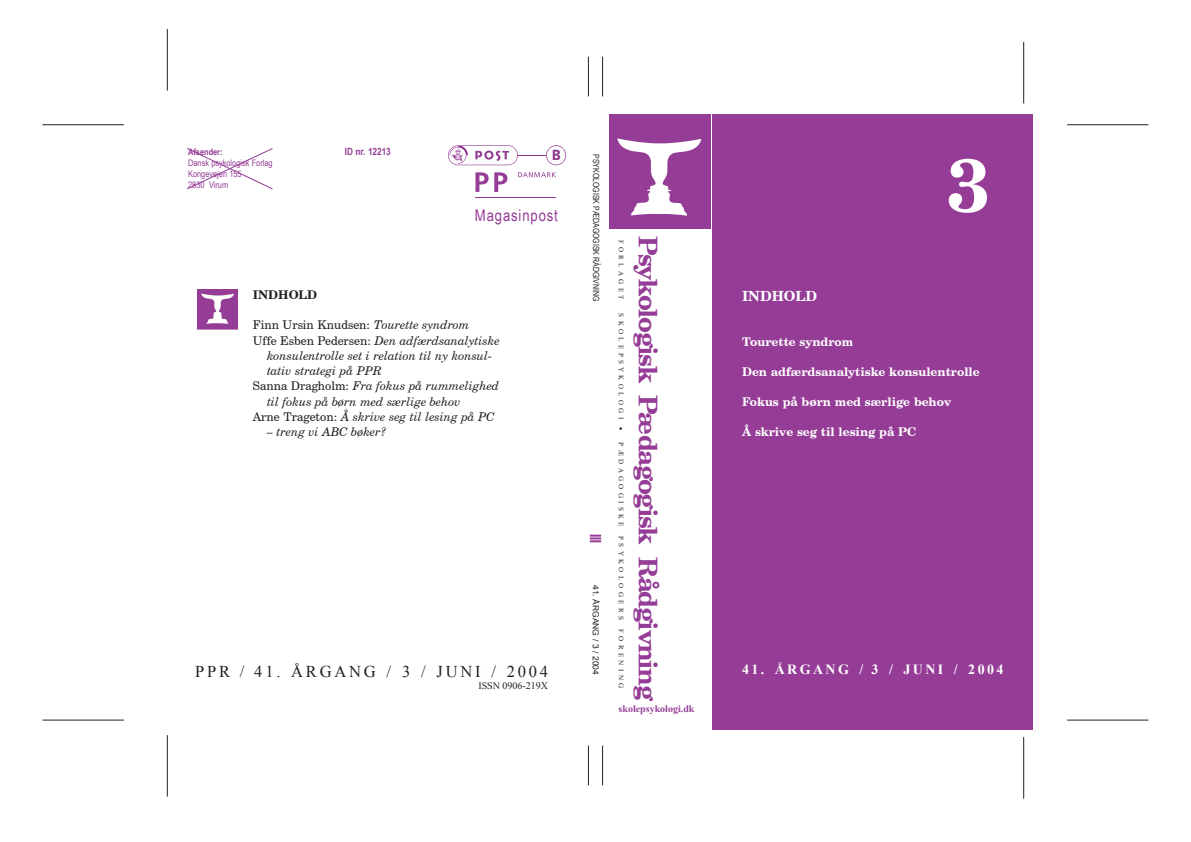
<style>
.page{position:relative;width:1191px;height:842px;background:#fff}
.page>*{position:absolute;margin:0;border:0;box-sizing:border-box;transform-origin:0 0}
.t1{font:700 75px "Century Schoolbook BT";color:#fff}
.t2{font:700 26px "Century Schoolbook BT";letter-spacing:-.05em;color:#953c96}
.t3{font:16.5px "Times New Roman";letter-spacing:.17em;color:#231f20}
.t4{font:16px "Arial Narrow";letter-spacing:.055em;color:#953c96}
.t5{font:700 14.7px "Frutiger";color:#953c96}
.t6{font:700 14px "Times New Roman";letter-spacing:.17em;color:#fff}
.t7{font:700 14px "Century Schoolbook BT";color:#fff}
.t8{font:italic 12px "Century Schoolbook BT";color:#231f20}
.t9{font:700 12px "Century Schoolbook BT";color:#fff}
.t10{font:12px "Century Schoolbook BT";color:#231f20}
.t11{font:700 12px "Century Schoolbook BT";color:#231f20}
.t12{font:700 10px "Times New Roman";color:#953c96}
.t13{font:10px "Times New Roman";color:#231f20}
.t14{font:700 10px "Arial Narrow";color:#953c96}
.t15{font:9px/11px "Arial Narrow";color:#953c96}
.t16{font:700 9px "Arial Narrow";color:#953c96}
.t17{font:8.5px "Arial Narrow";color:#231f20}
.t18{font:8.5px "Arial";color:#231f20}
.t19{font:7px "Times New Roman";letter-spacing:.475em;color:#231f20}
.s1{font-style:italic}
.s2{font-style:normal}
</style>
<div class="page">
<div style="left:609px;top:114px;width:101px;height:100px;background:#953c96"></div>
<div style="left:712px;top:114px;width:320px;height:616px;background:#953c96"></div>
<img style="left:609px;top:138px;width:101px;height:90px">
<img style="left:197px;top:289px;width:40px;height:40px">
<hr style="left:167px;top:29px;width:1px;height:62px;background:#231f20">
<hr style="left:588px;top:57px;width:1px;height:39px;background:#231f20">
<hr style="left:602px;top:57px;width:1px;height:39px;background:#231f20">
<hr style="left:588px;top:746px;width:1px;height:39px;background:#231f20">
<hr style="left:602px;top:746px;width:1px;height:39px;background:#231f20">
<hr style="left:1023px;top:42px;width:1px;height:61px;background:#231f20">
<hr style="left:167px;top:735px;width:1px;height:62px;background:#231f20">
<hr style="left:1023px;top:737px;width:1px;height:62px;background:#231f20">
<hr style="left:1067px;top:124px;width:81px;height:1px;background:#231f20">
<hr style="left:1067px;top:720px;width:81px;height:1px;background:#231f20">
<hr style="left:43px;top:720px;width:81px;height:1px;background:#231f20">
<hr style="left:43px;top:124px;width:81px;height:1px;background:#231f20">
<svg style="left:518px;top:172px;width:38px;height:5px"></svg>
<hr style="left:475px;top:197px;width:81px;height:1px;background:#953c96">
<svg style="left:475px;top:172px;width:13px;height:20px"></svg>
<svg style="left:494px;top:172px;width:13px;height:20px"></svg>
<svg style="left:448px;top:145px;width:118px;height:20px"></svg>
<svg style="left:590px;top:535px;width:11px;height:7px"></svg>
<svg style="left:187px;top:148px;width:86px;height:42px"></svg>
<p class="t16" style="left:188px;top:145px;width:36px">Afsender:</p>
<p class="t14" style="left:345px;top:144px;width:48px">ID nr. 12213</p>
<p class="t15" style="left:188px;top:157px;width:86px">Dansk psykologisk Forlag<br>Kongevejen 155<br>2830 Virum</p>
<p class="t5" style="left:551px;top:146px;width:10px">B</p>
<h3 class="t4" style="left:475px;top:203px;width:85px">Magasinpost</h3>
<p class="t11" style="left:253px;top:287px;width:66px">INDHOLD</p>
<p class="t10" style="left:253px;top:318px;width:218px">Finn Ursin Knudsen: <span class="s1">Tourette syndrom</span></p>
<p class="t8" style="left:253px;top:333px;width:248px"><span class="s2">Uffe Esben Pedersen:</span> Den adfærdsanalytiske</p>
<p class="t8" style="left:267px;top:348px;width:227px">konsulentrolle set i relation til ny konsul-</p>
<p class="t8" style="left:267px;top:363px;width:116px">tativ strategi på PPR</p>
<p class="t8" style="left:253px;top:379px;width:248px"><span class="s2">Sanna Dragholm:</span> Fra fokus på rummelighed</p>
<p class="t8" style="left:267px;top:394px;width:195px">til fokus på børn med særlige behov</p>
<p class="t8" style="left:253px;top:409px;width:243px"><span class="s2">Arne Trageton:</span> Å skrive seg til lesing på PC</p>
<p class="t8" style="left:267px;top:424px;width:121px">– treng vi ABC bøker?</p>
<h3 class="t3" style="left:195px;top:660px;width:354px">PPR / 41. ÅRGANG / 3 / JUNI / 2004</h3>
<p class="t13" style="left:478px;top:679px;width:71px">ISSN 0906-219X</p>
<p class="t17" style="left:602px;top:154px;width:149px;rotate:90deg">PSYKOLOGISK PÆDAGOGISK RÅDGIVNING</p>
<p class="t18" style="left:602px;top:585px;width:91px;rotate:90deg">41. ÅRGANG / 3 / 2004</p>
<p class="t19" style="left:626px;top:240px;width:61px;rotate:90deg">FORLAGET</p>
<p class="t19" style="left:626px;top:313px;width:119px;rotate:90deg">SKOLEPSYKOLOGI •</p>
<p class="t19" style="left:626px;top:442px;width:86px;rotate:90deg">PÆDAGOGISKE</p>
<p class="t19" style="left:626px;top:536px;width:85px;rotate:90deg">PSYKOLOGERS</p>
<p class="t19" style="left:626px;top:629px;width:60px;rotate:90deg">FORENING</p>
<h2 class="t2" style="left:664px;top:236px;width:466px;rotate:90deg">Psykologisk Pædagogisk Rådgivning</h2>
<p class="t12" style="left:618px;top:701px;width:77px">skolepsykologi.dk</p>
<h1 class="t1" style="left:946px;top:138px;width:45px">3</h1>
<p class="t7" style="left:742px;top:287px;width:77px">INDHOLD</p>
<p class="t9" style="left:742px;top:334px;width:113px">Tourette syndrom</p>
<p class="t9" style="left:742px;top:364px;width:239px">Den adfærdsanalytiske konsulentrolle</p>
<p class="t9" style="left:742px;top:394px;width:211px">Fokus på børn med særlige behov</p>
<p class="t9" style="left:742px;top:424px;width:176px">Å skrive seg til lesing på PC</p>
<p class="t6" style="left:742px;top:659px;width:263px">41. ÅRGANG / 3 / JUNI / 2004</p>
</div>
